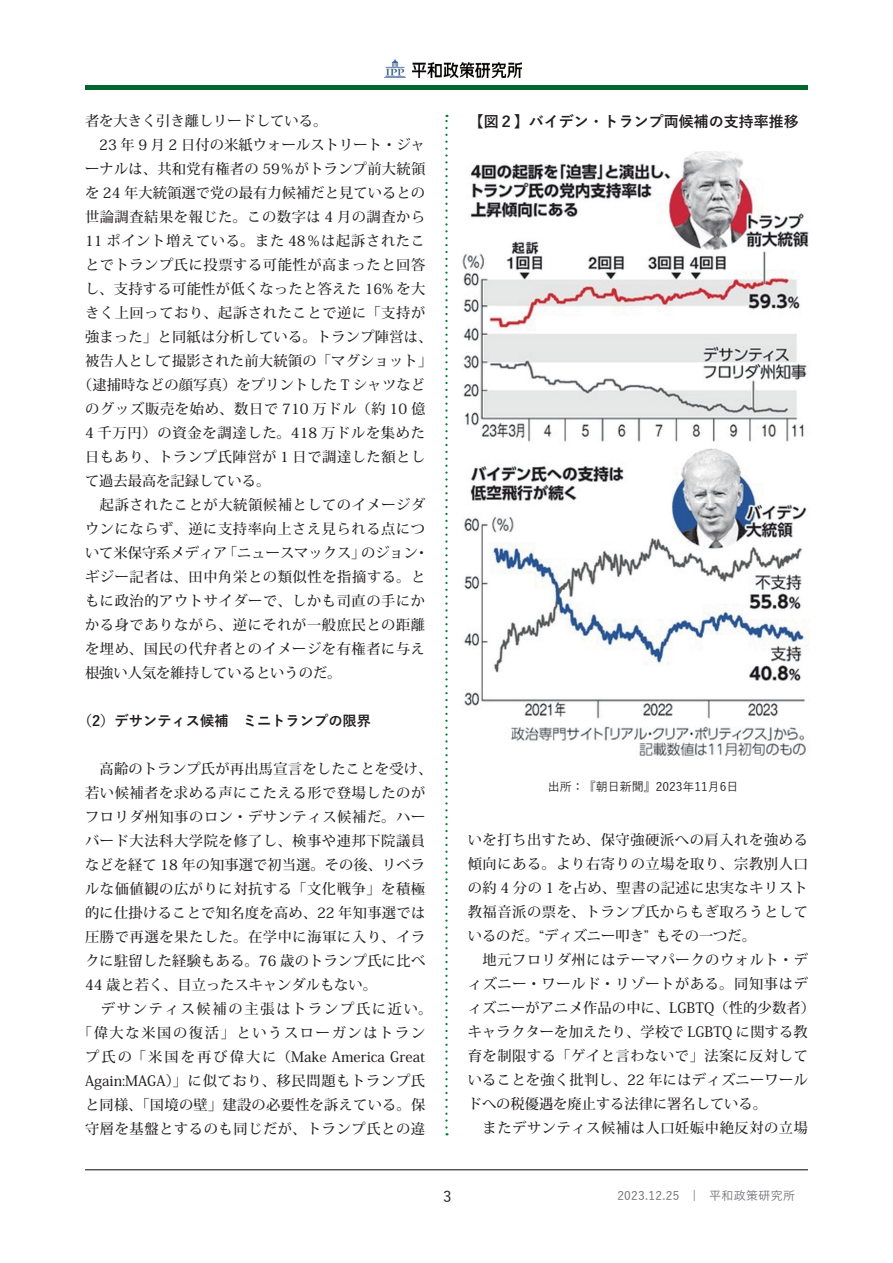
<style>
.page{position:relative;width:893px;height:1263px;background:#fff}
.page>*{position:absolute;margin:0;border:0;box-sizing:border-box;transform-origin:0 0}
.t1{font:700 15px "Yu Go";color:#231f20}
.t2{font:500 15px "Yu Go";color:#231f20}
.t3{font:500 14.25px/24px "Koz Min Pro";letter-spacing:.04em;color:#231f20}
.t4{font:500 14.25px "Koz Min Pro";letter-spacing:.02em;color:#231f20}
.t5{font:500 14.25px "Koz Min Pro";color:#231f20}
.t6{font:500 14.25px "Koz Min Pro";letter-spacing:.01em;color:#231f20}
.t7{font:500 14.25px "Koz Min Pro";letter-spacing:.005em;color:#231f20}
.t8{font:500 14.25px "Koz Min Pro";letter-spacing:.015em;color:#231f20}
.t9{font:500 14.25px "Koz Min Pro";letter-spacing:.12em;color:#231f20}
.t10{font:500 14.25px "Koz Min Pro";letter-spacing:.115em;color:#231f20}
.t11{font:700 14.25px "Yu Go";color:#231f20}
.t12{font:500 12px "Yu Go";letter-spacing:.025em;color:#6c6d70}
.t13{font:500 12px "Yu Go";color:#231f20}
</style>
<div class="page">
<hr style="left:85px;top:1169px;width:723px;height:1px;background:#060504">
<img style="left:385px;top:60px;width:20px;height:18px">
<img style="left:412px;top:63px;width:110px;height:14px">
<hr style="left:85px;top:85px;width:723px;height:4px;background:#00652e">
<svg style="left:445px;top:115px;width:3px;height:1012px"></svg>
<img style="left:462px;top:151px;width:347px;height:605px">
<p class="t5" style="left:85px;top:110px;width:244px">者を大きく引き離しリードしている。</p>
<p class="t6" style="left:85px;top:134px;width:342px">　23 年 9 月 2 日付の米紙ウォールストリート・ジャ</p>
<p class="t4" style="left:85px;top:158px;width:342px">ーナルは、共和党有権者の 59％がトランプ前大統領</p>
<p class="t7" style="left:85px;top:182px;width:342px">を 24 年大統領選で党の最有力候補だと見ているとの</p>
<p class="t3" style="left:85px;top:204px;width:342px">世論調査結果を報じた。この数字は 4 月の調査から</p>
<p class="t3" style="left:85px;top:228px;width:342px">11 ポイント増えている。また 48％は起訴されたこ</p>
<p class="t3" style="left:85px;top:252px;width:342px">とでトランプ氏に投票する可能性が高まったと回答</p>
<p class="t4" style="left:85px;top:278px;width:342px">し、支持する可能性が低くなったと答えた 16% を大</p>
<p class="t3" style="left:85px;top:300px;width:342px">きく上回っており、起訴されたことで逆に「支持が</p>
<p class="t4" style="left:85px;top:326px;width:349px">強まった」と同紙は分析している。トランプ陣営は、</p>
<p class="t8" style="left:85px;top:350px;width:349px">被告人として撮影された前大統領の「マグショット」</p>
<p class="t6" style="left:78px;top:374px;width:349px">（逮捕時などの顔写真）をプリントした T シャツなど</p>
<p class="t3" style="left:85px;top:396px;width:342px">のグッズ販売を始め、数日で 710 万ドル（約 10 億</p>
<p class="t3" style="left:85px;top:420px;width:342px">4 千万円）の資金を調達した。418 万ドルを集めた</p>
<p class="t3" style="left:85px;top:444px;width:342px">日もあり、トランプ氏陣営が 1 日で調達した額とし</p>
<p class="t5" style="left:85px;top:470px;width:187px">て過去最高を記録している。</p>
<p class="t3" style="left:85px;top:492px;width:342px">　起訴されたことが大統領候補としてのイメージダ</p>
<p class="t3" style="left:85px;top:516px;width:342px">ウンにならず、逆に支持率向上さえ見られる点につ</p>
<p class="t5" style="left:85px;top:542px;width:345px">いて米保守系メディア「ニュースマックス」のジョン・</p>
<p class="t3" style="left:85px;top:564px;width:342px">ギジー記者は、田中角栄との類似性を指摘する。と</p>
<p class="t3" style="left:85px;top:588px;width:342px">もに政治的アウトサイダーで、しかも司直の手にか</p>
<p class="t3" style="left:85px;top:612px;width:342px">かる身でありながら、逆にそれが一般庶民との距離</p>
<p class="t3" style="left:85px;top:636px;width:342px">を埋め、国民の代弁者とのイメージを有権者に与え</p>
<p class="t5" style="left:85px;top:662px;width:258px">根強い人気を維持しているというのだ。</p>
<p class="t11" style="left:78px;top:712px;width:295px">（2）デサンティス候補　ミニトランプの限界</p>
<p class="t8" style="left:85px;top:758px;width:349px">　高齢のトランプ氏が再出馬宣言をしたことを受け、</p>
<p class="t3" style="left:85px;top:780px;width:342px">若い候補者を求める声にこたえる形で登場したのが</p>
<p class="t3" style="left:85px;top:804px;width:342px">フロリダ州知事のロン・デサンティス候補だ。ハー</p>
<p class="t3" style="left:85px;top:828px;width:342px">バード大法科大学院を修了し、検事や連邦下院議員</p>
<p class="t7" style="left:85px;top:854px;width:342px">などを経て 18 年の知事選で初当選。その後、リベラ</p>
<p class="t3" style="left:85px;top:876px;width:342px">ルな価値観の広がりに対抗する「文化戦争」を積極</p>
<p class="t4" style="left:85px;top:902px;width:342px">的に仕掛けることで知名度を高め、22 年知事選では</p>
<p class="t3" style="left:85px;top:924px;width:342px">圧勝で再選を果たした。在学中に海軍に入り、イラ</p>
<p class="t4" style="left:85px;top:950px;width:342px">クに駐留した経験もある。76 歳のトランプ氏に比べ</p>
<p class="t5" style="left:85px;top:974px;width:293px">44 歳と若く、目立ったスキャンダルもない。</p>
<p class="t9" style="left:85px;top:998px;width:349px">　デサンティス候補の主張はトランプ氏に近い。</p>
<p class="t10" style="left:78px;top:1022px;width:349px">「偉大な米国の復活」というスローガンはトラン</p>
<p class="t5" style="left:85px;top:1046px;width:342px">プ氏の「米国を再び偉大に（Make America Great</p>
<p class="t3" style="left:85px;top:1068px;width:342px">Again:MAGA）」に似ており、移民問題もトランプ氏</p>
<p class="t4" style="left:85px;top:1094px;width:342px">と同様、「国境の壁」建設の必要性を訴えている。保</p>
<p class="t3" style="left:85px;top:1116px;width:342px">守層を基盤とするのも同じだが、トランプ氏との違</p>
<p class="t1" style="left:469px;top:113px;width:331px">【図２】バイデン・トランプ両候補の支持率推移</p>
<p class="t13" style="left:548px;top:776px;width:192px">出所：『朝日新聞』2023年11月6日</p>
<p class="t3" style="left:468px;top:827px;width:349px">いを打ち出すため、保守強硬派への肩入れを強める傾向にある。より右寄りの立場を取り、宗教別人口の約 4 分の 1 を占め、聖書の記述に忠実なキリスト教福音派の票を、トランプ氏からもぎ取ろうとしているのだ。“ディズニー叩き” もその一つだ。<br>　地元フロリダ州にはテーマパークのウォルト・ディズニー・ワールド・リゾートがある。同知事はディズニーがアニメ作品の中に、LGBTQ（性的少数者）キャラクターを加えたり、学校で LGBTQ に関する教育を制限する「ゲイと言わないで」法案に反対していることを強く批判し、22 年にはディズニーワールドへの税優遇を廃止する法律に署名している。<br>　またデサンティス候補は人口妊娠中絶反対の立場</p>
<p class="t2" style="left:443px;top:1183px;width:10px">3</p>
<p class="t12" style="left:617px;top:1184px;width:179px">2023.12.25　|　平和政策研究所</p>
</div>
